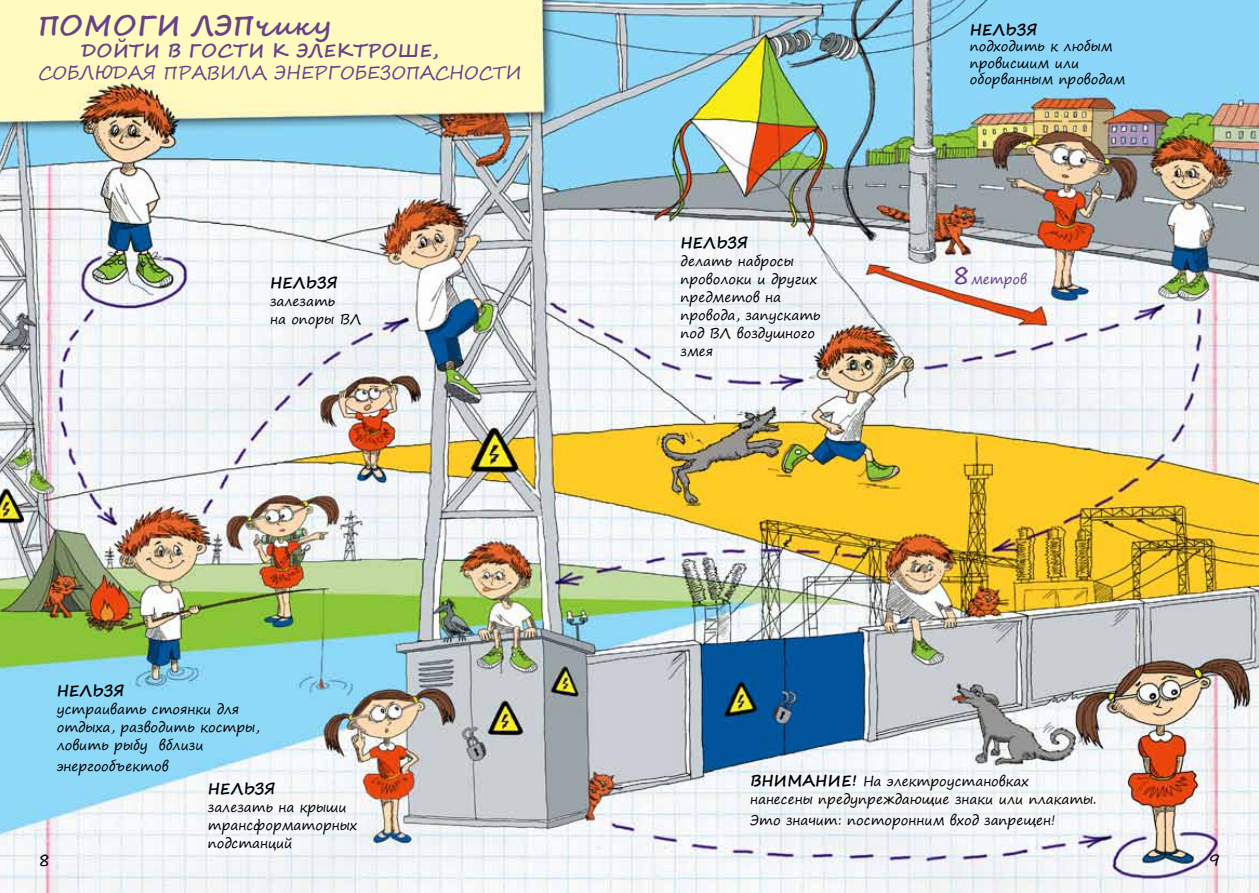
<style>
.page{position:relative;width:1259px;height:893px;background:#fff}
.page>*{position:absolute;margin:0;border:0;box-sizing:border-box;transform-origin:0 0}
.t1{font:700 27px "Segoe Script";color:#684287}
.t2{font:18px "Segoe Script";color:#684287}
.t3{font:700 18px "Segoe Script";color:#684287}
.t4{font:18px "Segoe Print";color:#000}
.t5{font:700 15px "Segoe Print";color:#000}
.t6{font:13.5px/18px "Segoe Print";color:#000}
.t7{font:13.5px "Segoe Print";color:#684287}
.s1{font-size:27px}
.s2{font-weight:700;font-size:15px}
</style>
<div class="page">
<img style="left:0;top:0;width:1259px;height:893px">
<h1 class="t1" style="left:38px;top:4px;width:295px">По мо ги ЛЭПчику</h1>
<h2 class="t3" style="left:81px;top:36px;width:358px">до йти в го сти к Электро ше,</h2>
<h2 class="t2" style="left:38px;top:58px;width:485px">собл юдая прав ила энергоб езопасности</h2>
<p class="t5" style="left:270px;top:268px;width:13px">НЕЛЬ</p>
<p class="t5" style="left:317px;top:268px;width:22px">ЗЯ</p>
<p class="t6" style="left:270px;top:291px;width:93px">залезать<br>на опоры ВЛ</p>
<p class="t5" style="left:57px;top:677px;width:13px">НЕЛЬ</p>
<p class="t5" style="left:104px;top:677px;width:22px">ЗЯ</p>
<p class="t6" style="left:57px;top:700px;width:205px">устраивать стоянки для отдыха, разводить костры, ловить рыбу вблизи</p>
<p class="t6" style="left:57px;top:757px;width:113px">энергообъектов</p>
<p class="t5" style="left:208px;top:775px;width:13px">НЕЛЬ</p>
<p class="t5" style="left:255px;top:775px;width:22px">ЗЯ</p>
<p class="t6" style="left:208px;top:798px;width:151px">залезать на крыши трансформаторных подстанций</p>
<p class="t5" style="left:680px;top:229px;width:13px">НЕЛЬ</p>
<p class="t5" style="left:727px;top:229px;width:22px">ЗЯ</p>
<p class="t6" style="left:680px;top:252px;width:142px">делать набросы проволоки и других предметов на провода, запускать под ВЛ воздушного змея</p>
<p class="t5" style="left:969px;top:16px;width:13px">НЕЛЬ</p>
<p class="t5" style="left:1016px;top:16px;width:22px">ЗЯ</p>
<p class="t6" style="left:969px;top:38px;width:157px;line-height:16.2px">подходить к любым провисшим или оборванным проводам</p>
<p class="t7" style="left:951px;top:268px;width:77px"><span class="s1">8</span>метров</p>
<p class="t6" style="left:750px;top:772px;width:348px;text-indent:102px"><span class="s2">!</span> На электроустановках<br>нанесены предупреждающие знаки или плакаты.</p>
<p class="t6" style="left:750px;top:811px;width:307px">Это значит: посторонним вход запрещен!</p>
<p class="t5" style="left:750px;top:767px;width:14px">ВНИМАНИЕ</p>
<h2 class="t4" style="left:38px;top:843px;width:15px">8</h2>
<h2 class="t4" style="left:1208px;top:843px;width:15px">9</h2>
</div>
